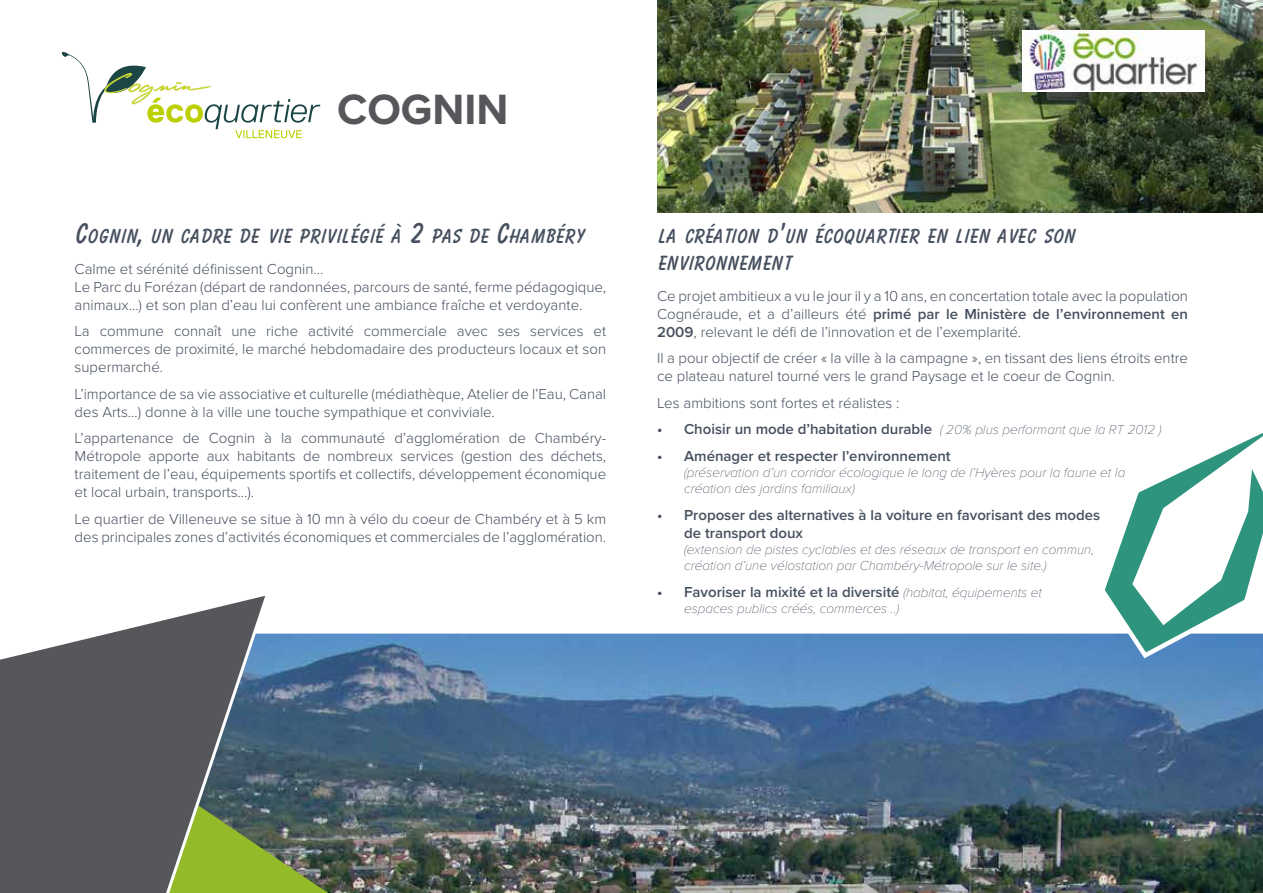
<style>
.page{position:relative;width:1263px;height:893px;background:#fff}
.page>*{position:absolute;margin:0;border:0;box-sizing:border-box;transform-origin:0 0}
.t1{font:700 43.95px "Proxima Nova";color:#55575b}
.t2{font:700 30px/27px "Balloon URW";color:#46505f}
.t3{font:300 15px/18px "Proxima Nova";color:#46505f}
.t4{font:600 15px/18px "Proxima Nova";color:#46505f}
.t5{font:italic 100 13.5px/16.2px "Proxima Nova";color:#46505f}
.s1{font-weight:600}
.s2{font-weight:100;font-style:italic;font-size:13.5px}
</style>
<div class="page">
<img style="left:657px;top:0;width:439px;height:212px">
<svg style="left:62px;top:52px;width:258px;height:86px"></svg>
<img style="left:1022px;top:30px;width:74px;height:61px">
<img style="left:271px;top:634px;width:825px;height:259px">
<img style="left:271px;top:797px;width:129px;height:96px">
<svg style="left:0;top:595px;width:271px;height:298px;background:#6c746e"></svg>
<svg style="left:1096px;top:0;width:167px;height:893px"></svg>
<h1 class="t1" style="left:337px;top:83px;width:173px">COGNIN</h1>
<h2 class="t2" style="left:75px;top:220px;width:510px">Cognin, un cadre de vie privilégié à 2 pas de Chambéry</h2>
<p class="t3" style="left:75px;top:260px;width:533px">Calme et sérénité définissent Cognin…<br>Le Parc du Forézan (départ de randonnées, parcours de santé, ferme pédagogique, animaux…) et son plan d’eau lui confèrent une ambiance fraîche et verdoyante.</p>
<p class="t3" style="left:75px;top:323px;width:533px;text-align:justify">La commune connaît une riche activité commerciale avec ses services et commerces de proximité, le marché hebdomadaire des producteurs locaux et son supermarché.</p>
<p class="t3" style="left:75px;top:385px;width:533px">L’importance de sa vie associative et culturelle (médiathèque, Atelier de l’Eau, Canal des Arts…) donne à la ville une touche sympathique et conviviale.</p>
<p class="t3" style="left:75px;top:430px;width:533px;text-align:justify">L’appartenance de Cognin à la communauté d’agglomération de Chambéry-Métropole apporte aux habitants de nombreux services (gestion des déchets, traitement de l’eau, équipements sportifs et collectifs, développement économique et local urbain, transports...).</p>
<p class="t3" style="left:75px;top:510px;width:533px">Le quartier de Villeneuve se situe à 10 mn à vélo du coeur de Chambéry et à 5 km des principales zones d’activités économiques et commerciales de l’agglomération.</p>
<h2 class="t2" style="left:657px;top:220px;width:419px">la création d’un écoquartier en lien avec son environnement</h2>
<p class="t3" style="left:657px;top:287px;width:533px;text-align:justify">Ce projet ambitieux a vu le jour il y a 10 ans, en concertation totale avec la population Cognéraude, et a d’ailleurs été <span class="s1">primé par le Ministère de l’environnement en 2009</span>, relevant le défi de l’innovation et de l’exemplarité.</p>
<p class="t3" style="left:657px;top:350px;width:533px">Il a pour objectif de créer « la ville à la campagne », en tissant des liens étroits entre ce plateau naturel tourné vers le grand Paysage et le coeur de Cognin.</p>
<p class="t3" style="left:657px;top:394px;width:244px">Les ambitions sont fortes et réalistes :</p>
<p class="t4" style="left:657px;top:421px;width:506px">• Choisir un mode d’habitation durable <span class="s2">( 20% plus performant que la RT 2012 )</span></p>
<p class="t4" style="left:657px;top:447px;width:295px">• Aménager et respecter l’environnement</p>
<p class="t5" style="left:684px;top:465px;width:443px">(préservation d’un corridor écologique le long de l’Hyères pour la faune et la création des jardins familiaux)</p>
<p class="t4" style="left:684px;top:506px;width:418px;text-indent:-27px">• Proposer des alternatives à la voiture en favorisant des modes de transport doux</p>
<p class="t5" style="left:684px;top:541px;width:412px">(extension de pistes cyclables et des réseaux de transport en commun, création d’une vélostation par Chambéry-Métropole sur le site.)</p>
<p class="t4" style="left:657px;top:583px;width:386px">• Favoriser la mixité et la diversité <span class="s2">(habitat, équipements et</span></p>
<p class="t5" style="left:684px;top:600px;width:217px">espaces publics créés, commerces ..)</p>
</div>
